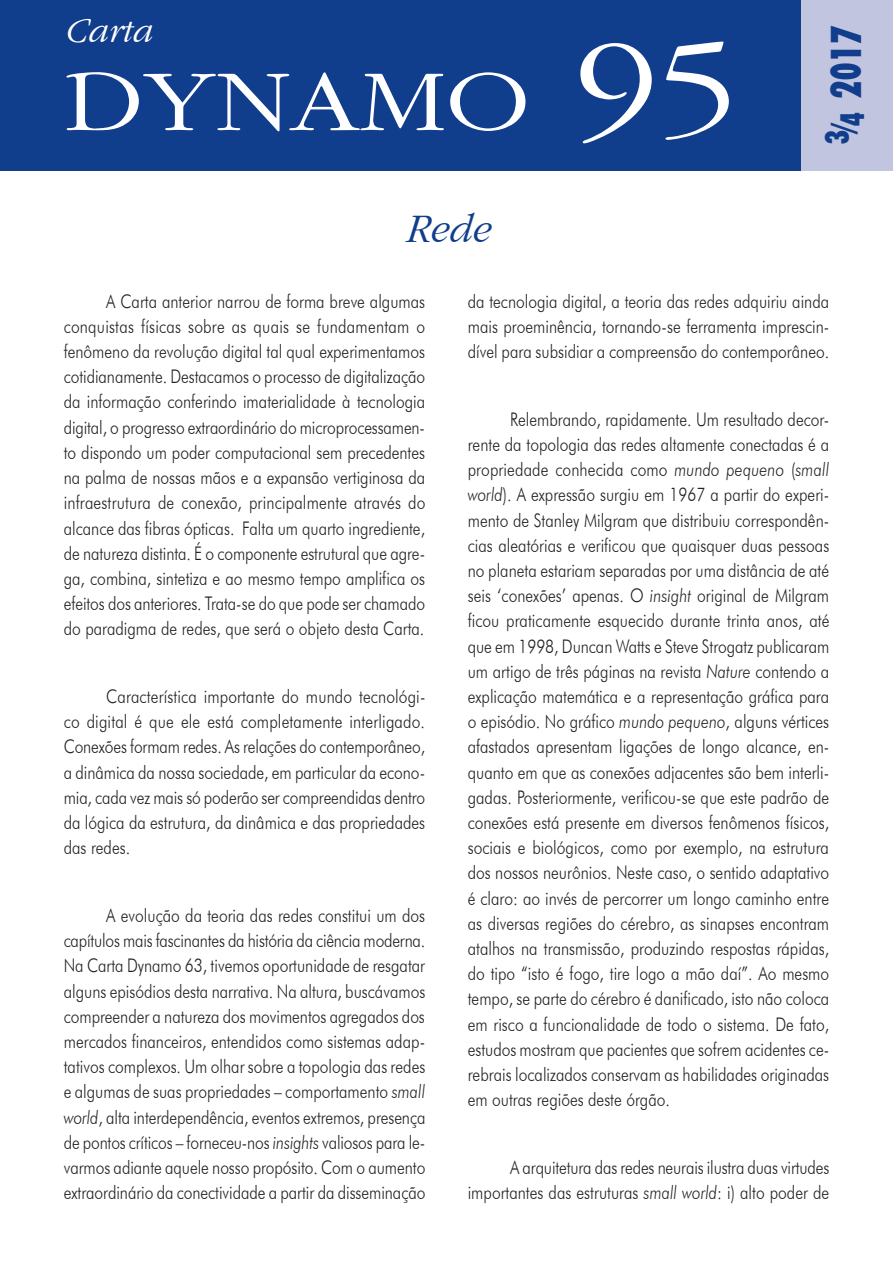
<style>
.page{position:relative;width:893px;height:1263px;background:#fff}
.page>*{position:absolute;margin:0;border:0;box-sizing:border-box;transform-origin:0 0}
.t1{font:90px "Gatineau Plain";color:#fff;scale:1.2 1}
.t2{font:900 condensed 42px "Futura BT";color:#103d8c;scale:.83 1}
.t3{font:italic 42px "Gatineau";color:#103d8c}
.t4{font:italic 36px "Gatineau";color:#fff}
.t5{font:300 18.75px/25.2px "Futura BT";color:#231f20;text-align:justify;scale:.83 1}
.s1{font-size:135px}
.s2{font-size:33px}
.s3{font-style:italic}
</style>
<div class="page">
<div style="left:0;top:0;width:893px;height:170px;background:#103d8c"></div>
<div style="left:801px;top:0;width:92px;height:170px;background:#c2c5df"></div>
<h3 class="t4" style="left:64px;top:12px;width:89px">Carta</h3>
<h1 class="t1" style="left:64px;top:54px;width:563px">DYNAMO <span class="s1">95</span></h1>
<h2 class="t3" style="left:404px;top:207px;width:87px">Rede</h2>
<h2 class="t2" style="left:821px;top:144px;width:144px;rotate:-90deg"><sup>3</sup><span class="s2">/4</span> 2017</h2>
<p class="t5" style="left:64px;top:288px;width:437px;text-indent:43px">A Carta anterior narrou de forma breve algumas conquistas físicas sobre as quais se fundamentam o fenômeno da revolução digital tal qual experimentamos cotidianamente. Destacamos o processo de digitalização da informação conferindo imaterialidade à tecnologia digital, o progresso extraordinário do microprocessamen&shy;to dispondo um poder computacional sem precedentes na palma de nossas mãos e a expansão vertiginosa da infraestrutura de conexão, principalmente através do alcance das fibras ópticas. Falta um quarto ingrediente, de natureza distinta. É o componente estrutural que agre&shy;ga, combina, sintetiza e ao mesmo tempo amplifica os efeitos dos anteriores. Trata-se do que pode ser chamado do paradigma de redes, que será o objeto desta Carta.</p>
<p class="t5" style="left:64px;top:684px;width:437px;text-indent:43px">Característica importante do mundo tecnológi&shy;co digital é que ele está completamente interligado.<br>Conexões formam redes. As relações do contemporâneo, a dinâmica da nossa sociedade, em particular da econo&shy;mia, cada vez mais só poderão ser compreendidas dentro da lógica da estrutura, da dinâmica e das propriedades das redes.</p>
<p class="t5" style="left:64px;top:902px;width:437px;text-indent:43px">A evolução da teoria das redes constitui um dos capítulos mais fascinantes da história da ciência moderna.<br>Na Carta Dynamo 63, tivemos oportunidade de resgatar alguns episódios desta narrativa. Na altura, buscávamos compreender a natureza dos movimentos agregados dos mercados financeiros, entendidos como sistemas adap&shy;tativos complexos. Um olhar sobre a topologia das redes e algumas de suas propriedades – comportamento <span class="s3">small world</span>, alta interdependência, eventos extremos, presença de pontos críticos – forneceu-nos <span class="s3">insights</span> valiosos para le&shy;varmos adiante aquele nosso propósito. Com o aumento extraordinário da conectividade a partir da disseminação</p>
<p class="t5" style="left:468px;top:288px;width:437px">da tecnologia digital, a teoria das redes adquiriu ainda mais proeminência, tornando-se ferramenta imprescin&shy;dível para subsidiar a compreensão do contemporâneo.</p>
<p class="t5" style="left:468px;top:406px;width:437px;text-indent:43px">Relembrando, rapidamente. Um resultado decor&shy;rente da topologia das redes altamente conectadas é a propriedade conhecida como <span class="s3">mundo pequeno</span> (<span class="s3">small world</span>). A expressão surgiu em 1967 a partir do experi&shy;mento de Stanley Milgram que distribuiu correspondên&shy;cias aleatórias e verificou que quaisquer duas pessoas no planeta estariam separadas por uma distância de até seis ‘conexões’ apenas. O <span class="s3">insight</span> original de Milgram ficou praticamente esquecido durante trinta anos, até que em 1998, Duncan Watts e Steve Strogatz publicaram um artigo de três páginas na revista <span class="s3">Nature</span> contendo a explicação matemática e a representação gráfica para o episódio. No gráfico <span class="s3">mundo pequeno</span>, alguns vértices afastados apresentam ligações de longo alcance, en&shy;quanto em que as conexões adjacentes são bem interli&shy;gadas. Posteriormente, verificou-se que este padrão de conexões está presente em diversos fenômenos físicos, sociais e biológicos, como por exemplo, na estrutura dos nossos neurônios. Neste caso, o sentido adaptativo é claro: ao invés de percorrer um longo caminho entre as diversas regiões do cérebro, as sinapses encontram atalhos na transmissão, produzindo respostas rápidas, do tipo “isto é fogo, tire logo a mão daí”. Ao mesmo tempo, se parte do cérebro é danificado, isto não coloca em risco a funcionalidade de todo o sistema. De fato, estudos mostram que pacientes que sofrem acidentes ce&shy;rebrais localizados conservam as habilidades originadas em outras regiões deste órgão.</p>
<p class="t5" style="left:468px;top:1154px;width:437px;text-align:right">A arquitetura das redes neurais ilustra duas virtudes importantes das estruturas <span class="s3">small world</span>: i) alto poder de</p>
</div>
